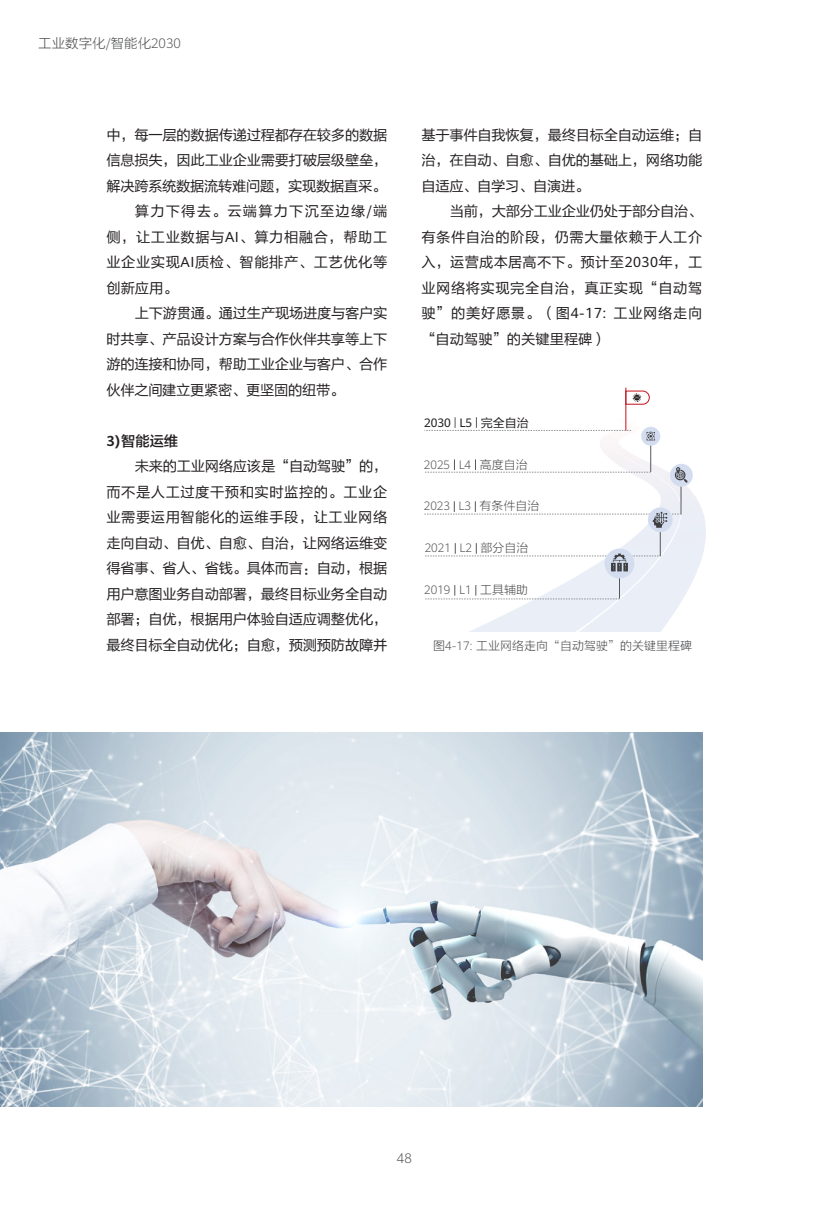
<style>
.page{position:relative;width:830px;height:1212px;background:#fff}
.page>*{position:absolute;margin:0;border:0;box-sizing:border-box;transform-origin:0 0}
.正文{font:14.25px/25.5px "FZLTHK GBK1 0";letter-spacing:-.015em;color:#231f20;text-align:justify}
.正文-2{font:14.25px "FZLTZHK GBK1 0";color:#231f20}
.t1{font:13.5px "FZLTXHK";color:#57585a}
.t2{font:300 13.5px "Huawei Sans";color:#57585a}
.t3{font:300 12px "Huawei Sans";color:#57585a}
.正文-3{font:12px "FZLTXHK";color:#57585a}
.t4{font:12px "Huawei Sans";color:#231f20}
.s1{font-family:"Huawei Sans";font-weight:300}
.s2{font-family:"Huawei Sans"}
.s3{font-family:"Huawei Sans";font-weight:700}
.s4{font-family:"FZLTHK GBK1 0"}
.s5{font-family:"FZLTXHK";font-weight:400}
</style>
<div class="page">
<svg style="left:687px;top:465px;width:18px;height:126px"></svg>
<svg style="left:626px;top:391px;width:23px;height:14px"></svg>
<hr style="left:625px;top:388px;width:1px;height:43px;background:#c4121a">
<div style="left:669px;top:464px;width:23px;height:23px;background:#d4ddef;border-radius:50%"></div>
<svg style="left:424px;top:417px;width:263px;height:215px"></svg>
<img style="left:0;top:732px;width:702px;height:374px">
<p class="t1" style="left:38px;top:36px;width:144px">工业数字化<span class="s1">/</span>智能化<span class="s1">2030</span></p>
<p class="正文" style="left:106px;top:122px;width:282px">中，每一层的数据传递过程都存在较多的数据信息损失，因此工业企业需要打破层级壁垒，解决跨系统数据流转难问题，实现数据直采。</p>
<p class="正文" style="left:106px;top:199px;width:282px;text-indent:28px">算力下得去。云端算力下沉至边缘<span class="s2">/</span>端侧，让工业数据与<span class="s2">AI</span>、算力相融合，帮助工业企业实现<span class="s2">AI</span>质检、智能排产、工艺优化等创新应用。</p>
<p class="正文" style="left:106px;top:301px;width:282px;text-indent:28px">上下游贯通。通过生产现场进度与客户实时共享、产品设计方案与合作伙伴共享等上下游的连接和协同，帮助工业企业与客户、合作伙伴之间建立更紧密、更坚固的纽带。</p>
<p class="正文-2" style="left:106px;top:433px;width:73px"><span class="s3">3)</span>智能运维</p>
<p class="正文" style="left:106px;top:454px;width:282px;text-indent:28px">未来的工业网络应该是“自动驾驶”的，而不是人工过度干预和实时监控的。工业企业需要运用智能化的运维手段，让工业网络走向自动、自优、自愈、自治，让网络运维变得省事、省人、省钱。具体而言：自动，根据用户意图业务自动部署，最终目标业务全自动部署；自优，根据用户体验自适应调整优化，最终目标全自动优化；自愈，预测预防故障并</p>
<p class="正文" style="left:421px;top:122px;width:282px">基于事件自我恢复，最终目标全自动运维；自治，在自动、自愈、自优的基础上，网络功能自适应、自学习、自演进。</p>
<p class="正文" style="left:421px;top:199px;width:282px;text-indent:28px">当前，大部分工业企业仍处于部分自治、有条件自治的阶段，仍需大量依赖于人工介入，运营成本居高不下。预计至<span class="s2">2030</span>年，工业网络将实现完全自治，真正实现“自动驾驶”的美好愿景。（图<span class="s2">4-17:</span> 工业网络走向“自动驾驶”的关键里程碑）</p>
<p class="t4" style="left:424px;top:414px;width:106px">2030 L5 <span class="s4">完全自治</span></p>
<p class="t3" style="left:424px;top:456px;width:105px">2025 L4 <span class="s5">高度自治</span></p>
<p class="t3" style="left:423px;top:497px;width:117px">2023 L3 <span class="s5">有条件自治</span></p>
<p class="t3" style="left:424px;top:539px;width:105px">2021 L2 <span class="s5">部分自治</span></p>
<p class="t3" style="left:424px;top:581px;width:105px">2019 L1 <span class="s5">工具辅助</span></p>
<p class="正文-3" style="left:433px;top:639px;width:260px">图<span class="s1">4-17:</span> 工业网络走向“自动驾驶”的关键里程碑</p>
<p class="t2" style="left:397px;top:1149px;width:16px">48</p>
</div>
